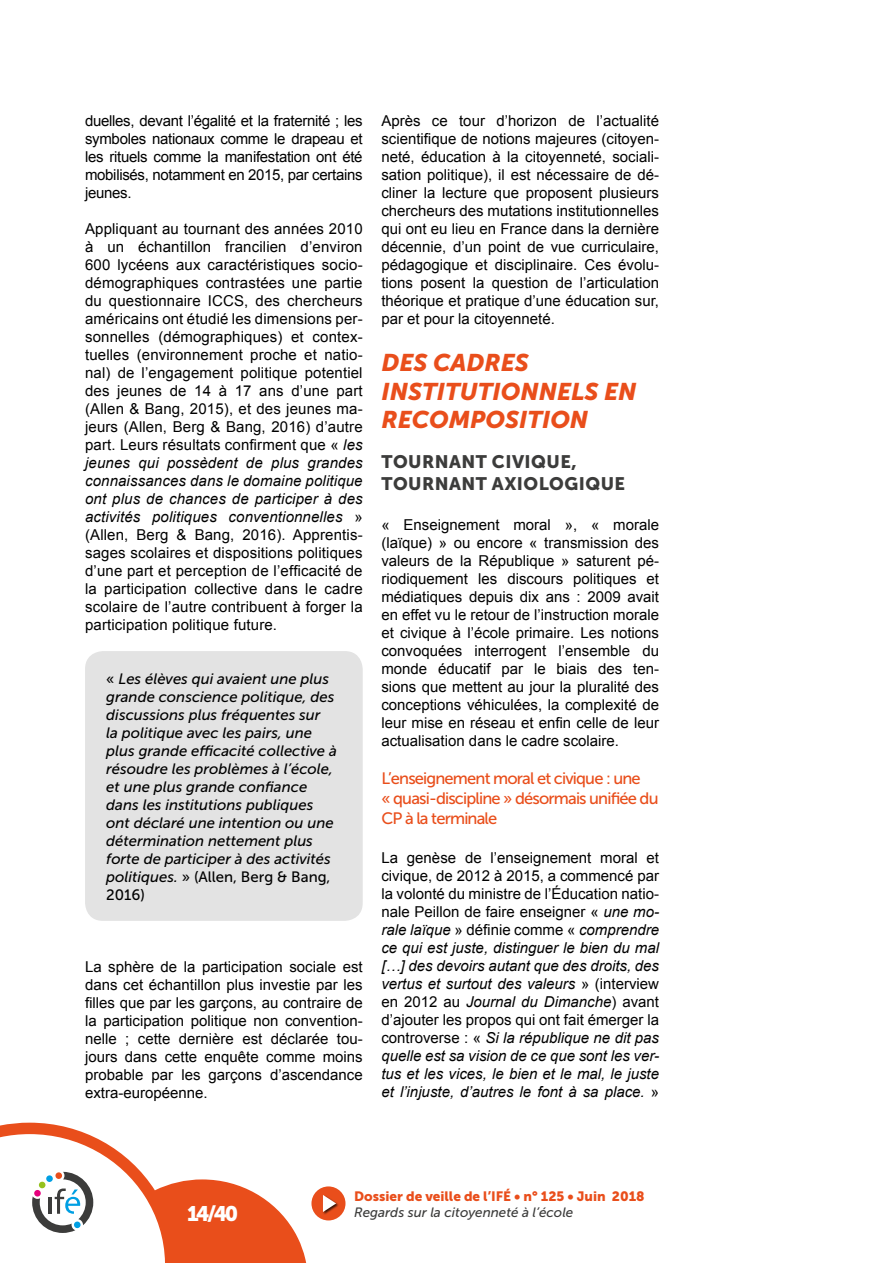
<style>
.page{position:relative;width:893px;height:1263px;background:#fff}
.page>*{position:absolute;margin:0;border:0;box-sizing:border-box;transform-origin:0 0}
.t1{font:italic 24px/28.8px "Museo Sans 900";color:#e94e1b}
.t2{font:21px "Museo Sans 900";color:#fff}
.Titre_3_Sous_Chapitr{font:18px/21.6px "Museo Sans 900";letter-spacing:.025em;color:#3c3c3b}
.Corps{font:16.5px/19.8px "Museo Sans 500";letter-spacing:-.05em;color:#e94e1b}
.Corps-2{font:15px/18px "Arial";color:#000;text-align:justify}
.Corps-3{font:italic 15px/18px "Arial";color:#000;text-align:justify}
.Encadré{font:italic 15px/18px "Museo Sans 500";color:#000}
.t3{font:13.5px "Museo Sans 900";color:#e94e1b}
.t4{font:italic 13.5px "Museo Sans 500";color:#3c3c3b}
.s1{font-style:italic}
.s2{font-style:normal}
</style>
<div class="page">
<div style="left:311px;top:1186px;width:34px;height:34px;background:#e94e1b;border-radius:50%"></div>
<div style="left:322px;top:1194px;width:18px;height:21px;background:#000;opacity:.75"></div>
<svg style="left:323px;top:1195px;width:13px;height:17px"></svg>
<svg style="left:0;top:1123px;width:306px;height:140px"></svg>
<div style="left:39px;top:1181px;width:7px;height:7px;background:#95c11f;border-radius:50%"></div>
<div style="left:46px;top:1175px;width:7px;height:7px;background:#009fe3;border-radius:50%"></div>
<div style="left:55px;top:1172px;width:7px;height:7px;background:#e94e1b;border-radius:50%"></div>
<div style="left:74px;top:1221px;width:7px;height:7px;background:#009fe3;border-radius:50%"></div>
<div style="left:34px;top:1190px;width:7px;height:7px;background:#e6007d;border-radius:50%"></div>
<div style="left:85px;top:651px;width:278px;height:270px;background:#e3e3e3;border-radius:18px"></div>
<p class="Corps-2" style="left:85px;top:112px;width:279px">duelles, devant l’égalité et la fraternité ; les symboles nationaux comme le drapeau et les rituels comme la manifestation ont été mobilisés, notamment en 2015, par certains jeunes.</p>
<p class="Corps-2" style="left:85px;top:220px;width:279px">Appliquant au tournant des années 2010 à un échantillon francilien d’environ 600 lycéens aux caractéristiques socio&shy;démographiques contrastées une partie du questionnaire ICCS, des chercheurs américains ont étudié les dimensions per&shy;sonnelles (démographiques) et contex&shy;tuelles (environnement proche et natio&shy;nal) de l’engagement politique potentiel des jeunes de 14 à 17 ans d’une part (Allen &amp; Bang, 2015), et des jeunes ma&shy;jeurs (Allen, Berg &amp; Bang, 2016) d’autre part. Leurs résultats confirment que « <span class="s1">les jeunes qui possèdent de plus grandes connaissances dans le domaine politique ont plus de chances de participer à des activités politiques conventionnelles</span> » (Allen, Berg &amp; Bang, 2016). Apprentis&shy;sages scolaires et dispositions politiques d’une part et perception de l’efficacité de la participation collective dans le cadre scolaire de l’autre contribuent à forger la participation politique future.</p>
<p class="Encadré" style="left:106px;top:669px;width:232px"><span class="s2">«</span> Les élèves qui avaient une plus grande conscience politique, des discussions plus fréquentes sur<br>la politique avec les pairs, une plus grande efficacité collective à résoudre les problèmes à l’école, et une plus grande confiance dans les institutions publiques ont déclaré une intention ou une détermination nettement plus forte de participer à des activités politiques. <span class="s2">» (Allen, Berg &amp; Bang,<br>2016)</span></p>
<p class="Corps-2" style="left:85px;top:958px;width:279px">La sphère de la participation sociale est dans cet échantillon plus investie par les filles que par les garçons, au contraire de la participation politique non convention&shy;nelle ; cette dernière est déclarée tou&shy;jours dans cette enquête comme moins probable par les garçons d’ascendance extra-européenne.</p>
<p class="Corps-2" style="left:381px;top:112px;width:279px">Après ce tour d’horizon de l’actualité scientifique de notions majeures (citoyen&shy;neté, éducation à la citoyenneté, sociali&shy;sation politique), il est nécessaire de dé&shy;cliner la lecture que proposent plusieurs chercheurs des mutations institutionnelles qui ont eu lieu en France dans la dernière décennie, d’un point de vue curriculaire, pédagogique et disciplinaire. Ces évolu&shy;tions posent la question de l’articulation théorique et pratique d’une éducation sur, par et pour la citoyenneté.</p>
<p class="t1" style="left:381px;top:348px;width:257px">DES CADRES<br>INSTITUTIONNELS EN<br>RECOMPOSITION</p>
<p class="Titre_3_Sous_Chapitr" style="left:381px;top:451px;width:245px">TOURNANT CIVIQUE,<br>TOURNANT AXIOLOGIQUE</p>
<p class="Corps-2" style="left:381px;top:516px;width:279px">« Enseignement moral », « morale (laïque) » ou encore « transmission des valeurs de la République » saturent pé&shy;riodiquement les discours politiques et médiatiques depuis dix ans : 2009 avait en effet vu le retour de l’instruction morale et civique à l’école primaire. Les notions convoquées interrogent l’ensemble du monde éducatif par le biais des ten&shy;sions que mettent au jour la pluralité des conceptions véhiculées, la complexité de leur mise en réseau et enfin celle de leur actualisation dans le cadre scolaire.</p>
<p class="Corps" style="left:381px;top:768px;width:279px">L’enseignement moral et civique : une<br>« quasi-discipline » désormais unifiée du<br>CP à la terminale</p>
<p class="Corps-3" style="left:381px;top:849px;width:279px"><span class="s2">La genèse de l’enseignement moral et civique, de 2012 à 2015, a commencé par la volonté du ministre de l’Éducation natio&shy;nale Peillon de faire enseigner «</span> une mo&shy;rale laïque <span class="s2">» définie comme «</span> comprendre ce qui est juste, distinguer le bien du mal […] des devoirs autant que des droits, des vertus et surtout des valeurs <span class="s2">» (interview en 2012 au</span> Journal du Dimanche<span class="s2">) avant d’ajouter les propos qui ont fait émerger la controverse : «</span> Si la république ne dit pas quelle est sa vision de ce que sont les ver&shy;tus et les vices, le bien et le mal, le juste et l’injuste, d’autres le font à sa place. <span class="s2">»</span></p>
<p class="t3" style="left:354px;top:1188px;width:292px">Dossier de veille de l’IFÉ • n° 125 • Juin 2018</p>
<h2 class="t2" style="left:187px;top:1202px;width:53px">14/40</h2>
<p class="t4" style="left:354px;top:1205px;width:221px">Regards sur la citoyenneté à l’école</p>
</div>
